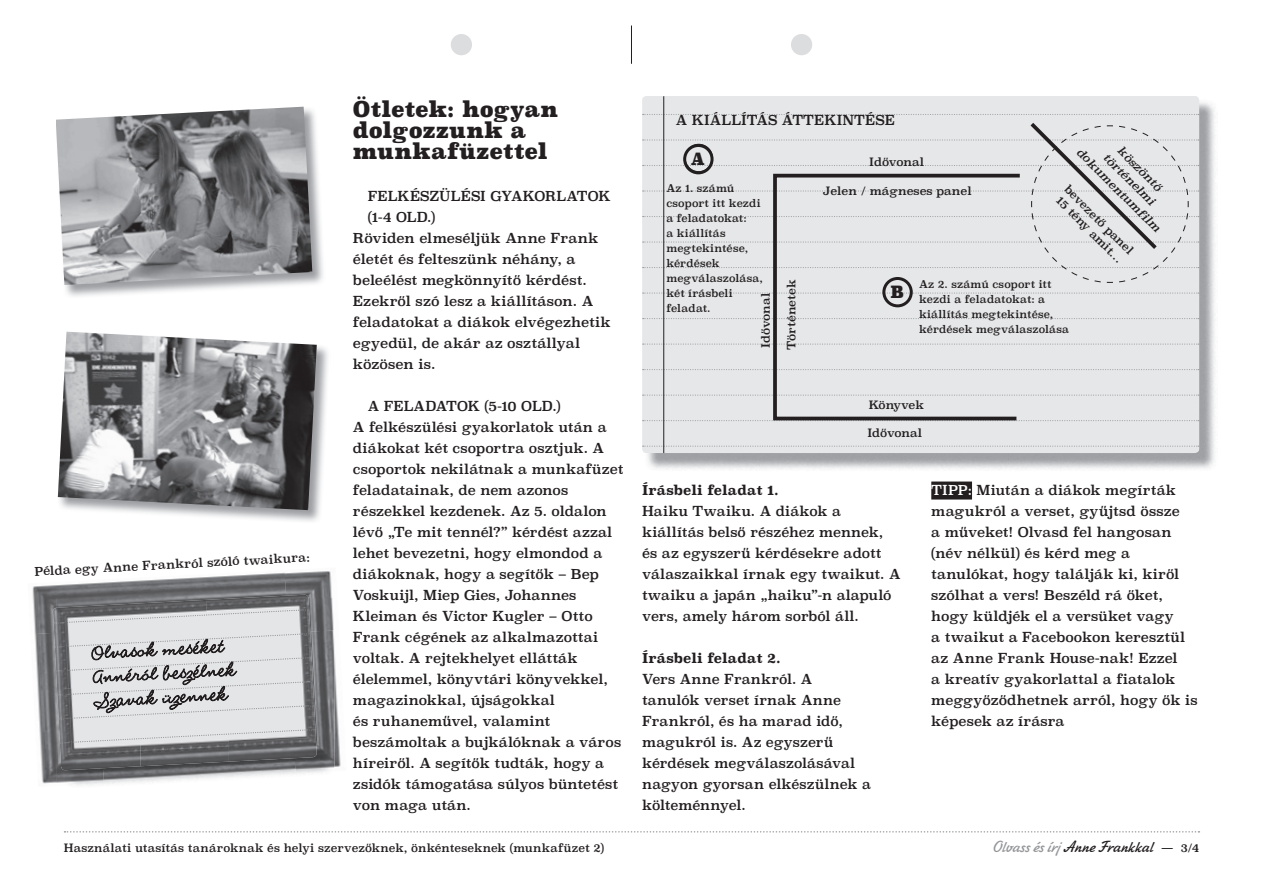
<style>
.page{position:relative;width:1263px;height:893px;background:#fff}
.page>*{position:absolute;margin:0;border:0;box-sizing:border-box;transform-origin:0 0}
.t1{font:900 21.75px/21px "Superclarendon";letter-spacing:-.005em;color:#231f20}
.t2{font:16.5px "Zhikharev TT";letter-spacing:.02em;color:#231f20}
.t3{font:900 16.5px "Superclarendon";color:#231f20}
.t4{font:13.5px/21px "Superclarendon";letter-spacing:.005em;color:#231f20}
.t5{font:700 13.5px "Superclarendon";letter-spacing:.01em;color:#231f20}
.t6{font:12px "Superclarendon";color:#231f20}
.t7{font:11.25px/13.5px "Superclarendon";color:#231f20}
.t8{font:italic 11.25px/15px "Superclarendon";color:#231f20;text-align:center}
.t9{font:10.5px/15px "Superclarendon";letter-spacing:.015em;color:#231f20}
.s1{color:#fff}
.s2{color:#939598}
.s3{font-family:"Superclarendon";font-size:12px}
.s4{font-family:"Superclarendon";font-size:11.25px}
</style>
<div class="page">
<svg style="left:65px;top:831px;width:1134px;height:2px"></svg>
<div style="left:451px;top:34px;width:21px;height:21px;background:#dcdddf;border-radius:50%"></div>
<div style="left:791px;top:34px;width:21px;height:21px;background:#dcdddf;border-radius:50%"></div>
<hr style="left:631px;top:26px;width:1px;height:38px;background:#231f20">
<img style="left:647px;top:101px;width:568px;height:368px">
<div style="left:642px;top:96px;width:557px;height:357px;background:#e6e7e9;border-radius:4px"></div>
<svg style="left:643px;top:292px;width:556px;height:2px"></svg>
<svg style="left:643px;top:318px;width:556px;height:1px"></svg>
<svg style="left:643px;top:344px;width:556px;height:1px"></svg>
<svg style="left:643px;top:369px;width:556px;height:1px"></svg>
<svg style="left:643px;top:395px;width:556px;height:1px"></svg>
<svg style="left:643px;top:420px;width:556px;height:1px"></svg>
<svg style="left:643px;top:446px;width:556px;height:1px"></svg>
<hr style="left:663px;top:96px;width:1px;height:357px;background:#231f20">
<img style="left:66px;top:106px;width:257px;height:190px">
<img style="left:56px;top:107px;width:256px;height:178px">
<img style="left:57px;top:331px;width:271px;height:190px">
<img style="left:58px;top:332px;width:259px;height:178px">
<div style="left:931px;top:482px;width:41px;height:18px;background:#231f20"></div>
<img style="left:32px;top:572px;width:252px;height:61px">
<img style="left:284px;top:571px;width:57px;height:197px">
<img style="left:34px;top:633px;width:22px;height:151px">
<img style="left:56px;top:598px;width:278px;height:32px">
<img style="left:56px;top:719px;width:48px;height:67px">
<img style="left:296px;top:630px;width:38px;height:143px">
<img style="left:103px;top:762px;width:193px;height:21px">
<img style="left:53px;top:600px;width:153px;height:89px">
<img style="left:206px;top:595px;width:109px;height:121px">
<img style="left:57px;top:719px;width:104px;height:51px">
<img style="left:229px;top:716px;width:88px;height:46px">
<img style="left:141px;top:719px;width:88px;height:47px">
<img style="left:54px;top:609px;width:254px;height:15px">
<img style="left:60px;top:729px;width:254px;height:14px">
<svg style="left:55px;top:633px;width:258px;height:86px;background:#c4c4c6"></svg>
<svg style="left:771px;top:283px;width:252px;height:138px"></svg>
<svg style="left:643px;top:114px;width:556px;height:169px"></svg>
<p class="t6" style="left:34px;top:563px;width:277px;rotate:-3deg">Példa egy Anne Frankról szóló twaikura:</p>
<h1 class="t1" style="left:353px;top:100px;width:207px">Ötletek: hogyan dolgozzunk a munkafüzettel</h1>
<p class="t4" style="left:368px;top:187px;width:244px">FELKÉSZÜLÉSI GYAKORLATOK</p>
<p class="t4" style="left:368px;top:208px;width:69px">(1-4 OLD.)</p>
<p class="t4" style="left:353px;top:229px;width:247px">Röviden elmeséljük Anne Frank</p>
<p class="t4" style="left:353px;top:250px;width:224px">életét és felteszünk néhány, a</p>
<p class="t4" style="left:353px;top:271px;width:236px">beleélést megkönnyítő kérdést.</p>
<p class="t4" style="left:353px;top:292px;width:242px">Ezekről szó lesz a kiállításon. A</p>
<p class="t4" style="left:353px;top:313px;width:259px">feladatokat a diákok elvégezhetik</p>
<p class="t4" style="left:353px;top:334px;width:229px">egyedül, de akár az osztállyal</p>
<p class="t4" style="left:353px;top:355px;width:84px">közösen is.</p>
<p class="t4" style="left:353px;top:397px;width:272px;text-indent:15px">A FELADATOK (5-10 OLD.)<br>A felkészülési gyakorlatok után a diákokat két csoportra osztjuk. A csoportok nekilátnak a munkafüzet feladatainak, de nem azonos részekkel kezdenek. Az 5. oldalon lévő „Te mit tennél?” kérdést azzal lehet bevezetni, hogy elmondod a diákoknak, hogy a segítők – Bep<br>Voskuijl, Miep Gies, Johannes<br>Kleiman és Victor Kugler – Otto<br>Frank cégének az alkalmazottai voltak. A rejtekhelyet ellátták élelemmel, könyvtári könyvekkel, magazinokkal, újságokkal<br>és ruhaneművel, valamint beszámoltak a bujkálóknak a város híreiről. A segítők tudták, hogy a zsidók támogatása súlyos büntetést von maga után.</p>
<p class="t4" style="left:676px;top:111px;width:221px">A KIÁLLÍTÁS ÁTTEKINTÉSE</p>
<p class="t3" style="left:691px;top:148px;width:16px">A</p>
<p class="t9" style="left:666px;top:182px;width:98px">Az 1. számú csoport itt kezdi a feladatokat:<br>a kiállítás megtekintése, kérdések megválaszolása, két írásbeli feladat.</p>
<p class="t7" style="left:760px;top:348px;width:56px;rotate:-90deg">Idővonal</p>
<p class="t7" style="left:786px;top:350px;width:72px;rotate:-90deg">Történetek</p>
<p class="t7" style="left:869px;top:156px;width:56px">Idővonal</p>
<p class="t7" style="left:823px;top:185px;width:150px">Jelen / mágneses panel</p>
<p class="t8" style="left:1105px;top:123px;width:115px;rotate:45deg">köszöntő történelmi dokumentumfilm</p>
<p class="t7" style="left:1071px;top:183px;width:94px;rotate:45deg">bevezető panel<br>15 tény amit…</p>
<p class="t3" style="left:890px;top:281px;width:15px">B</p>
<p class="t9" style="left:919px;top:278px;width:152px">Az 2. számú csoport itt kezdi a feladatokat: a kiállítás megtekintése, kérdések megválaszolása</p>
<p class="t7" style="left:869px;top:399px;width:57px">Könyvek</p>
<p class="t7" style="left:867px;top:427px;width:56px">Idővonal</p>
<p class="t5" style="left:642px;top:480px;width:138px">Írásbeli feladat 1.</p>
<p class="t4" style="left:642px;top:502px;width:260px">Haiku Twaiku. A diákok a kiállítás belső részéhez mennek, és az egyszerű kérdésekre adott válaszaikkal írnak egy twaikut. A twaiku a japán „haiku”-n alapuló vers, amely három sorból áll.</p>
<p class="t5" style="left:642px;top:648px;width:140px">Írásbeli feladat 2.</p>
<p class="t4" style="left:642px;top:670px;width:230px">Vers Anne Frankról. A tanulók verset írnak Anne<br>Frankról, és ha marad idő, magukról is. Az egyszerű kérdések megválaszolásával nagyon gyorsan elkészülnek a költeménnyel.</p>
<p class="t4" style="left:931px;top:481px;width:268px"><span class="s1">TIPP:</span> Miután a diákok megírták magukról a verset, gyűjtsd össze<br>a műveket! Olvasd fel hangosan (név nélkül) és kérd meg a tanulókat, hogy találják ki, kiről szólhat a vers! Beszéld rá őket, hogy küldjék el a versüket vagy<br>a twaikut a Facebookon keresztül az Anne Frank House-nak! Ezzel<br>a kreatív gyakorlattal a fiatalok meggyőződhetnek arról, hogy ők is képesek az írásra</p>
<p class="t7" style="left:64px;top:842px;width:542px">Használati utasítás tanároknak és helyi szervezőknek, önkénteseknek (munkafüzet 2)</p>
<p class="t2" style="left:992px;top:837px;width:209px"><span class="s2">Olvass és írj</span> Anne Frankkal <span class="s3">—</span> <span class="s4">3/4</span></p>
</div>
